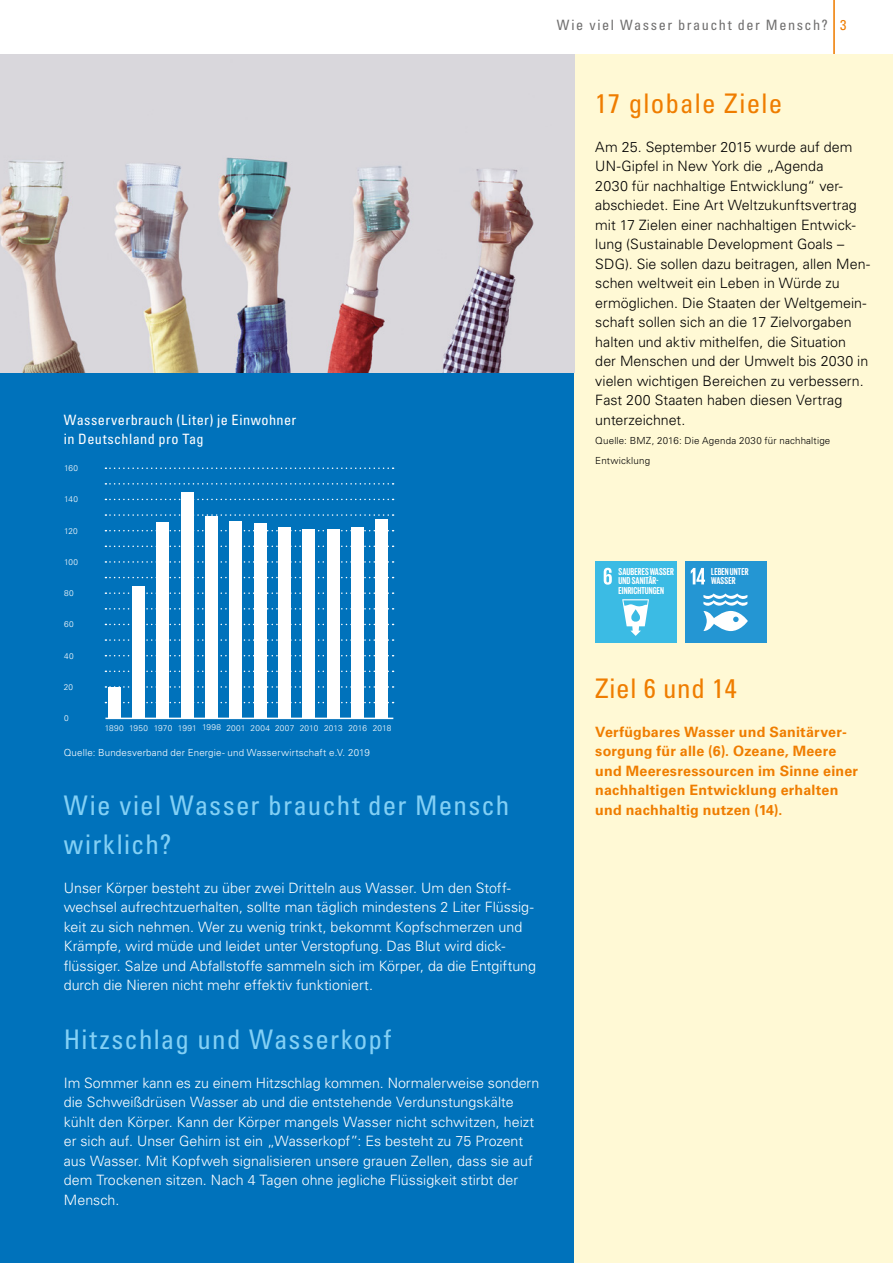
<style>
.page{position:relative;width:893px;height:1263px;background:#fff}
.page>*{position:absolute;margin:0;border:0;box-sizing:border-box;transform-origin:0 0}
.t1{font:condensed 27px/39px "Univers LT Pro";letter-spacing:.045em;color:#83d0f5}
.t2{font:condensed 27px "Univers LT Pro";letter-spacing:.045em;color:#ef7d00}
.t3{font:condensed 27px "Univers LT Pro";letter-spacing:.025em;color:#ef7d00}
.t4{font:300 14.25px/19.5px "Univers LT Pro 45";color:#fff}
.t5{font:300 14.25px/19.5px "Univers LT Pro 45";color:#000}
.t6{font:700 14.25px/19.5px "Univers LT Pro 65";letter-spacing:.015em;color:#ef7d00}
.t7{font:condensed 14.25px/19.5px "Univers LT Pro";letter-spacing:.03em;color:#fff}
.t8{font:condensed 14.25px "Univers LT Pro";letter-spacing:.11em;color:#706f6f}
.t9{font:700 10.2px/9.6px "Giorgio Sans";letter-spacing:.01em;color:#fff}
.t10{font:300 9.75px "Univers LT Pro 45";letter-spacing:.015em;color:#fff}
.t11{font:300 9.75px/19.5px "Univers LT Pro 45";letter-spacing:.015em;color:#000}
.t12{font:300 8.25px "Univers LT Pro 45";letter-spacing:.03em;color:#fff}
.s1{color:#ef7d00}
</style>
<div class="page">
<div style="left:574px;top:54px;width:319px;height:1209px;background:#fff9d5"></div>
<div style="left:0;top:56px;width:574px;height:1207px;background:#0072bb"></div>
<hr style="left:833px;top:0;width:2px;height:54px;background:#ef7d00">
<img style="left:0;top:54px;width:574px;height:319px">
<div style="left:595px;top:561px;width:82px;height:82px;background:#3bbbe4"></div>
<svg style="left:604px;top:568px;width:8px;height:17px"></svg>
<svg style="left:622px;top:599px;width:27px;height:37px"></svg>
<div style="left:685px;top:561px;width:81px;height:82px;background:#2496d3"></div>
<svg style="left:691px;top:568px;width:14px;height:16px"></svg>
<svg style="left:703px;top:593px;width:45px;height:38px"></svg>
<svg style="left:105px;top:561px;width:289px;height:2px"></svg>
<svg style="left:105px;top:546px;width:289px;height:1px"></svg>
<svg style="left:105px;top:530px;width:289px;height:1px"></svg>
<svg style="left:105px;top:514px;width:289px;height:2px"></svg>
<svg style="left:105px;top:499px;width:289px;height:1px"></svg>
<svg style="left:105px;top:483px;width:289px;height:2px"></svg>
<svg style="left:105px;top:467px;width:289px;height:2px"></svg>
<svg style="left:105px;top:577px;width:289px;height:1px"></svg>
<svg style="left:105px;top:592px;width:289px;height:2px"></svg>
<svg style="left:105px;top:608px;width:289px;height:2px"></svg>
<svg style="left:105px;top:624px;width:289px;height:1px"></svg>
<svg style="left:105px;top:639px;width:289px;height:2px"></svg>
<svg style="left:105px;top:655px;width:289px;height:1px"></svg>
<svg style="left:105px;top:671px;width:289px;height:1px"></svg>
<svg style="left:105px;top:686px;width:289px;height:2px"></svg>
<svg style="left:105px;top:702px;width:289px;height:1px"></svg>
<hr style="left:105px;top:718px;width:288px;height:1px;background:#fff">
<div style="left:108px;top:687px;width:13px;height:31px;background:#fff"></div>
<div style="left:132px;top:586px;width:13px;height:132px;background:#fff"></div>
<div style="left:157px;top:522px;width:12px;height:196px;background:#fff"></div>
<div style="left:181px;top:492px;width:13px;height:226px;background:#fff"></div>
<div style="left:230px;top:522px;width:12px;height:196px;background:#fff"></div>
<div style="left:254px;top:523px;width:13px;height:195px;background:#fff"></div>
<div style="left:278px;top:527px;width:13px;height:191px;background:#fff"></div>
<div style="left:205px;top:517px;width:13px;height:201px;background:#fff"></div>
<div style="left:303px;top:529px;width:12px;height:189px;background:#fff"></div>
<div style="left:327px;top:529px;width:13px;height:189px;background:#fff"></div>
<div style="left:351px;top:527px;width:13px;height:191px;background:#fff"></div>
<div style="left:376px;top:519px;width:12px;height:199px;background:#fff"></div>
<p class="t8" style="left:557px;top:16px;width:291px">Wie viel Wasser braucht der Mensch? <span class="s1">3</span></p>
<p class="t7" style="left:64px;top:409px;width:234px">Wasserverbrauch (Liter) je Einwohner in Deutschland pro Tag</p>
<p class="t12" style="left:64px;top:463px;width:16px">160</p>
<p class="t12" style="left:64px;top:494px;width:16px">140</p>
<p class="t12" style="left:64px;top:526px;width:15px">120</p>
<p class="t12" style="left:64px;top:557px;width:16px">100</p>
<p class="t12" style="left:64px;top:588px;width:11px">80</p>
<p class="t12" style="left:64px;top:619px;width:11px">60</p>
<p class="t12" style="left:64px;top:651px;width:11px">40</p>
<p class="t12" style="left:64px;top:682px;width:11px">20</p>
<p class="t12" style="left:64px;top:713px;width:6px">0</p>
<p class="t12" style="left:105px;top:723px;width:288px">1890 1950 1970 1991 1998 2001 2004 2007 2010 2013 2016 2018</p>
<p class="t10" style="left:64px;top:747px;width:308px">Quelle: Bundesverband der Energie- und Wasserwirtschaft e.V. 2019</p>
<p class="t1" style="left:64px;top:785px;width:447px">Wie viel Wasser braucht der Mensch wirklich?</p>
<p class="t4" style="left:64px;top:878px;width:474px">Unser Körper besteht zu über zwei Dritteln aus Wasser. Um den Stoff&shy;wechsel aufrechtzuerhalten, sollte man täglich mindestens 2 Liter Flüssig&shy;keit zu sich nehmen. Wer zu wenig trinkt, bekommt Kopfschmerzen und Krämpfe, wird müde und leidet unter Verstopfung. Das Blut wird dick&shy;flüssiger. Salze und Abfallstoffe sammeln sich im Körper, da die Entgiftung durch die Nieren nicht mehr effektiv funktioniert.</p>
<p class="t1" style="left:64px;top:1019px;width:329px">Hitzschlag und Wasserkopf</p>
<p class="t4" style="left:64px;top:1073px;width:477px">Im Sommer kann es zu einem Hitzschlag kommen. Normalerweise sondern die Schweißdrüsen Wasser ab und die entstehende Verdunstungskälte kühlt den Körper. Kann der Körper mangels Wasser nicht schwitzen, heizt er sich auf. Unser Gehirn ist ein „Wasserkopf”: Es besteht zu 75 Prozent aus Wasser. Mit Kopfweh signalisieren unsere grauen Zellen, dass sie auf dem Trockenen sitzen. Nach 4 Tagen ohne jegliche Flüssigkeit stirbt der Mensch.</p>
<p class="t2" style="left:595px;top:86px;width:189px">17 globale Ziele</p>
<p class="t5" style="left:595px;top:137px;width:276px">Am 25. September 2015 wurde auf dem UN-Gipfel in New York die „Agenda<br>2030 für nachhaltige Entwicklung“ ver&shy;abschiedet. Eine Art Weltzukunftsvertrag mit 17 Zielen einer nachhaltigen Entwick&shy;lung (Sustain able Development Goals – SDG). Sie sollen dazu beitragen, allen Men&shy;schen weltweit ein Leben in Würde zu ermög lichen. Die Staaten der Weltgemein&shy;schaft sollen sich an die 17 Zielvorgaben halten und aktiv mithelfen, die Situation der Menschen und der Umwelt bis 2030 in vielen wichtigen Bereichen zu verbessern.<br>Fast 200 Staaten haben diesen Vertrag unterzeichnet.</p>
<p class="t11" style="left:595px;top:431px;width:237px">Quelle: BMZ, 2016: Die Agenda 2030 für nachhaltige<br>Entwicklung</p>
<p class="t9" style="left:619px;top:566px;width:57px">SAUBERES WASSER<br>UND SANITÄR-<br>EINRICHTUNGEN</p>
<p class="t9" style="left:711px;top:566px;width:39px">LEBEN UNTER<br>WASSER</p>
<p class="t3" style="left:595px;top:671px;width:143px">Ziel 6 und 14</p>
<p class="t6" style="left:595px;top:722px;width:264px">Verfügbares Wasser und Sanitärver&shy;sorgung für alle (6). Ozeane, Meere und Meeresressourcen im Sinne einer nachhaltigen Entwicklung erhalten und nachhaltig nutzen (14).</p>
</div>
